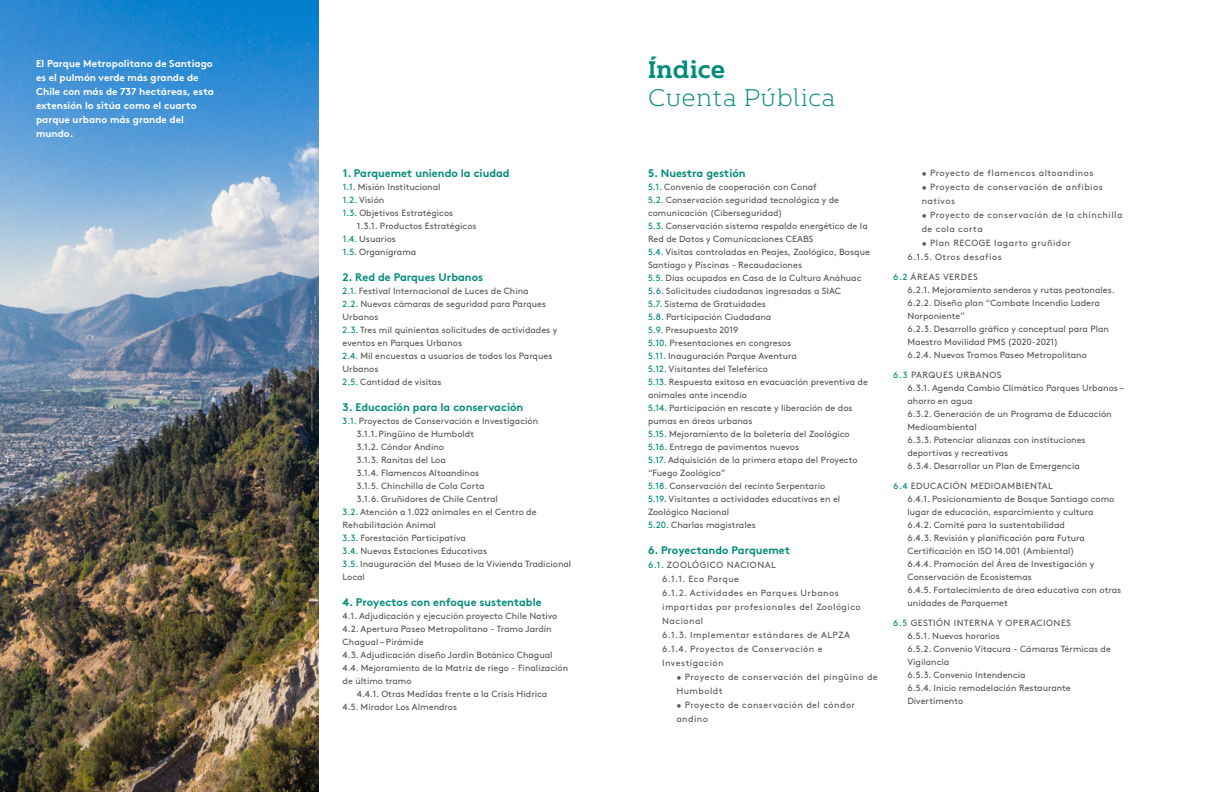
<style>
.page{position:relative;width:1224px;height:792px;background:#fff}
.page>*{position:absolute;margin:0;border:0;box-sizing:border-box;transform-origin:0 0}
.t1{font:300 24px "Kontrapunkt Bob";color:#008b7a}
.t2{font:700 24px "Kontrapunkt Bob";color:#008b7a}
.t3{font:700 11px "Brown";color:#008b7a}
.t4{font:700 10px/14px "Brown";color:#fff}
.t5{font:9px/13px "Brown";color:#575756}
.t6{font:9px/14px "Brown";letter-spacing:.05em;color:#575756}
.s1{color:#008b7a}
</style>
<div class="page">
<img style="left:0;top:0;width:319px;height:792px">
<p class="t4" style="left:36px;top:56px;width:179px">El Parque Metropolitano de Santiago es el pulmón verde más grande de<br>Chile con más de 737 hectáreas, esta extensión lo sitúa como el cuarto parque urbano más grande del mundo.</p>
<p class="t3" style="left:343px;top:164px;width:169px">1. Parquemet uniendo la ciudad</p>
<p class="t5" style="left:343px;top:179px;width:99px"><span class="s1">1.1.</span> Misión Institucional</p>
<p class="t5" style="left:343px;top:192px;width:43px"><span class="s1">1.2.</span> Visión</p>
<p class="t5" style="left:343px;top:205px;width:112px"><span class="s1">1.3.</span> Objetivos Estratégicos</p>
<p class="t5" style="left:357px;top:218px;width:121px">1.3.1. Productos Estratégicos</p>
<p class="t5" style="left:343px;top:231px;width:55px"><span class="s1">1.4.</span> Usuarios</p>
<p class="t5" style="left:343px;top:244px;width:75px"><span class="s1">1.5.</span> Organigrama</p>
<p class="t3" style="left:343px;top:268px;width:142px">2. Red de Parques Urbanos</p>
<p class="t5" style="left:343px;top:283px;width:216px"><span class="s1">2.1.</span> Festival Internacional de Luces de China<br><span class="s1">2.2.</span> Nuevas cámaras de seguridad para Parques Urbanos<br><span class="s1">2.3.</span> Tres mil quinientas solicitudes de actividades y eventos en Parques Urbanos<br><span class="s1">2.4.</span> Mil encuestas a usuarios de todos los Parques Urbanos<br><span class="s1">2.5.</span> Cantidad de visitas</p>
<p class="t3" style="left:343px;top:398px;width:182px">3. Educación para la conservación</p>
<p class="t5" style="left:343px;top:413px;width:197px"><span class="s1">3.1.</span> Proyectos de Conservación e Investigación</p>
<p class="t5" style="left:357px;top:426px;width:119px">3.1.1.Pingüino de Humboldt</p>
<p class="t5" style="left:357px;top:439px;width:89px">3.1.2. Cóndor Andino</p>
<p class="t5" style="left:357px;top:452px;width:91px">3.1.3. Ranitas del Loa</p>
<p class="t5" style="left:357px;top:465px;width:124px">3.1.4. Flamencos Altoandinos</p>
<p class="t5" style="left:357px;top:478px;width:129px">3.1.5. Chinchilla de Cola Corta</p>
<p class="t5" style="left:357px;top:491px;width:143px">3.1.6. Gruñidores de Chile Central</p>
<p class="t5" style="left:343px;top:504px;width:196px"><span class="s1">3.2.</span> Atención a 1.022 animales en el Centro de</p>
<p class="t5" style="left:343px;top:517px;width:95px">Rehabilitación Animal</p>
<p class="t5" style="left:343px;top:530px;width:125px"><span class="s1">3.3.</span> Forestación Participativa</p>
<p class="t5" style="left:343px;top:543px;width:146px"><span class="s1">3.4.</span> Nuevas Estaciones Educativas</p>
<p class="t5" style="left:343px;top:556px;width:230px"><span class="s1">3.5.</span> Inauguración del Museo de la Vivienda Tradicional</p>
<p class="t5" style="left:343px;top:569px;width:24px">Local</p>
<p class="t3" style="left:343px;top:593px;width:201px">4. Proyectos con enfoque sustentable</p>
<p class="t5" style="left:343px;top:608px;width:216px">4.1. Adjudicación y ejecución proyecto Chile Nativo</p>
<p class="t5" style="left:343px;top:621px;width:211px">4.2. Apertura Paseo Metropolitano - Tramo Jardín</p>
<p class="t5" style="left:343px;top:634px;width:83px">Chagual – Pirámide</p>
<p class="t5" style="left:343px;top:647px;width:212px">4.3. Adjudicación diseño Jardín Botánico Chagual</p>
<p class="t5" style="left:343px;top:660px;width:227px">4.4. Mejoramiento de la Matriz de riego - Finalización</p>
<p class="t5" style="left:343px;top:673px;width:70px">de último tramo</p>
<p class="t5" style="left:357px;top:686px;width:192px">4.4.1. Otras Medidas frente a la Crisis Hídrica</p>
<p class="t5" style="left:343px;top:699px;width:116px">4.5. Mirador Los Almendros</p>
<h1 class="t2" style="left:648px;top:56px;width:79px">Índice</h1>
<h1 class="t1" style="left:648px;top:85px;width:189px">Cuenta Pública</h1>
<p class="t3" style="left:648px;top:164px;width:99px">5. Nuestra gestión</p>
<p class="t5" style="left:648px;top:179px;width:224px"><span class="s1">5.1.</span> Convenio de cooperación con Conaf<br><span class="s1">5.2.</span> Conservación seguridad tecnológica y de comunicación (Ciberseguridad)<br><span class="s1">5.3.</span> Conservación sistema respaldo energético de la Red de Datos y Comunicaciones CEABS<br><span class="s1">5.4.</span> Visitas controladas en Peajes, Zoológico, Bosque Santiago y Piscinas - Recaudaciones<br><span class="s1">5.5.</span> Días ocupados en Casa de la Cultura Anáhuac <span class="s1">5.6.</span> Solicitudes ciudadanas ingresadas a SIAC<br><span class="s1">5.7.</span> Sistema de Gratuidades<br><span class="s1">5.8.</span> Participación Ciudadana<br><span class="s1">5.9.</span> Presupuesto 2019<br><span class="s1">5.10.</span> Presentaciones en congresos<br><span class="s1">5.11.</span> Inauguración Parque Aventura<br><span class="s1">5.12.</span> Visitantes del Teleférico<br><span class="s1">5.13.</span> Respuesta exitosa en evacuación preventiva de animales ante incendio<br><span class="s1">5.14.</span> Participación en rescate y liberación de dos pumas en áreas urbanas<br><span class="s1">5.15.</span> Mejoramiento de la boletería del Zoológico <span class="s1">5.16.</span> Entrega de pavimentos nuevos<br><span class="s1">5.17.</span> Adquisición de la primera etapa del Proyecto “Fuego Zoológico”<br><span class="s1">5.18.</span> Conservación del recinto Serpentario<br><span class="s1">5.19.</span> Visitantes a actividades educativas en el Zoológico Nacional<br><span class="s1">5.20.</span> Charlas magistrales</p>
<p class="t3" style="left:648px;top:541px;width:144px">6. Proyectando Parquemet</p>
<p class="t6" style="left:662px;top:557px;width:200px;text-indent:-14px"><span class="s1">6.1.</span> ZOOLÓGICO NACIONAL<br>6.1.1. Eco Parque<br>6.1.2. Actividades en Parques Urbanos impartidas por profesionales del Zoológico<br>Nacional<br>6.1.3. Implementar estándares de ALPZA<br>6.1.4. Proyectos de Conservación e<br>Investigación</p>
<p class="t6" style="left:676px;top:669px;width:203px">• Proyecto de conservación del pingüino de<br>Humboldt</p>
<p class="t6" style="left:676px;top:697px;width:180px">• Proyecto de conservación del cóndor andino</p>
<p class="t6" style="left:922px;top:165px;width:173px">• Proyecto de flamencos altoandinos</p>
<p class="t6" style="left:922px;top:179px;width:183px">• Proyecto de conservación de anfibios nativos</p>
<p class="t6" style="left:922px;top:207px;width:202px">• Proyecto de conservación de la chinchilla de cola corta</p>
<p class="t6" style="left:908px;top:235px;width:165px;text-indent:14px">• Plan RECOGE lagarto gruñidor<br>6.1.5. Otros desafíos</p>
<p class="t5" style="left:908px;top:269px;width:209px;text-indent:-14px"><span class="s1">6.2</span> ÁREAS VERDES<br>6.2.1. Mejoramiento senderos y rutas peatonales.<br>6.2.2. Diseño plan “Combate Incendio Ladera Norponiente”<br>6.2.3. Desarrollo gráfico y conceptual para Plan Maestro Movilidad PMS (2020-2021)<br>6.2.4. Nuevos Tramos Paseo Metropolitano</p>
<p class="t5" style="left:908px;top:367px;width:218px;text-indent:-14px"><span class="s1">6.3</span> PARQUES URBANOS<br>6.3.1. Agenda Cambio Climático Parques Urbanos – ahorro en agua<br>6.3.2. Generación de un Programa de Educación<br>Medioambiental<br>6.3.3. Potenciar alianzas con instituciones deportivas y recreativas<br>6.3.4. Desarrollar un Plan de Emergencia</p>
<p class="t5" style="left:908px;top:478px;width:215px;text-indent:-14px"><span class="s1">6.4</span> EDUCACIÓN MEDIOAMBIENTAL<br>6.4.1. Posicionamiento de Bosque Santiago como lugar de educación, esparcimiento y cultura<br>6.4.2. Comité para la sustentabilidad<br>6.4.3. Revisión y planificación para Futura Certificación en ISO 14.001 (Ambiental)<br>6.4.4. Promoción del Área de Investigación y Conservación de Ecosistemas<br>6.4.5. Fortalecimiento de área educativa con otras unidades de Parquemet</p>
<p class="t5" style="left:908px;top:615px;width:205px;text-indent:-14px"><span class="s1">6.5</span> GESTIÓN INTERNA Y OPERACIONES<br>6.5.1. Nuevos horarios<br>6.5.2. Convenio Vitacura - Cámaras Térmicas de<br>Vigilancia<br>6.5.3. Convenio Intendencia<br>6.5.4. Inicio remodelación Restaurante<br>Divertimento</p>
</div>
